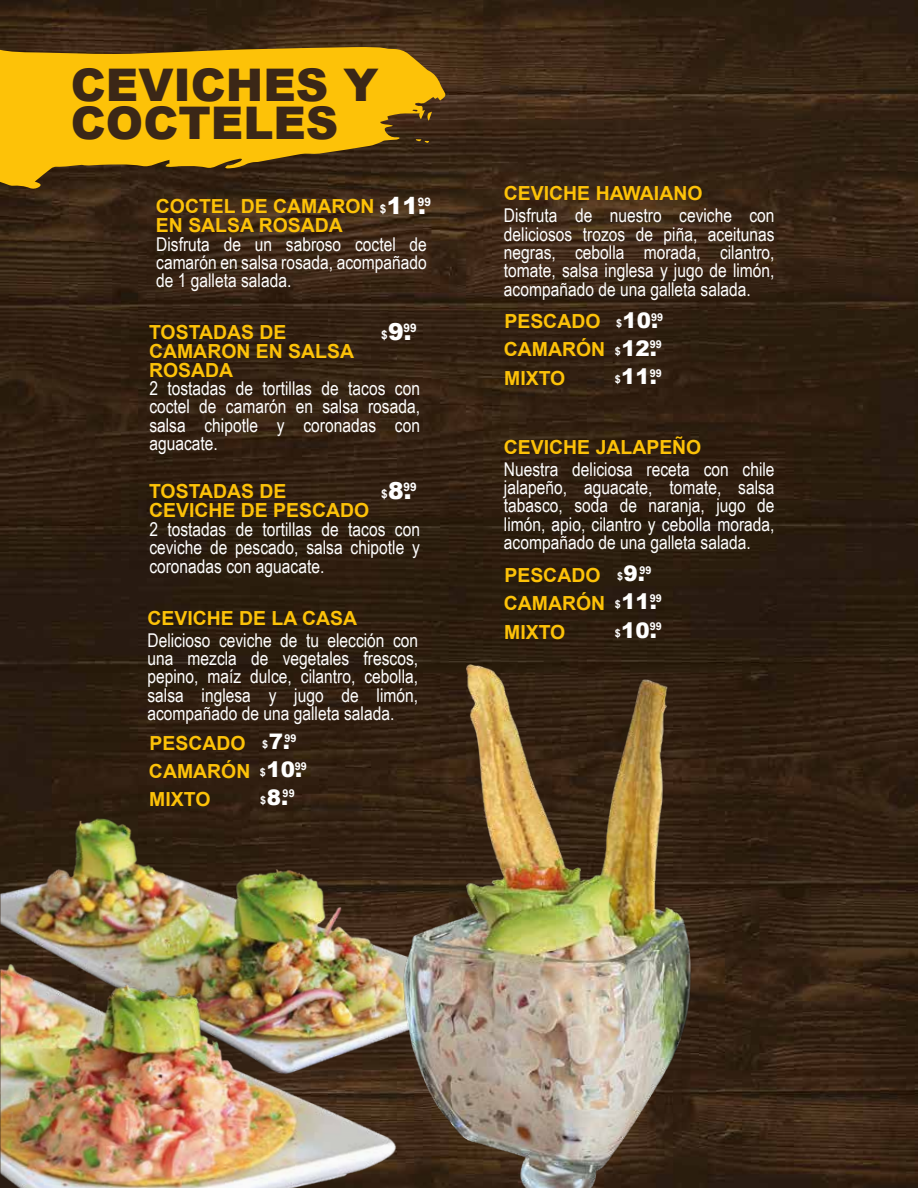
<style>
.page{position:relative;width:918px;height:1188px;background:#fff}
.page>*{position:absolute;margin:0;border:0;box-sizing:border-box;transform-origin:0 0}
.t1{font:900 45px/37.5px "Arial";color:#3b2717}
.t2{font:900 23.4px "Arial";color:#fff}
.t3{font:900 21.45px "Arial";color:#fff}
.t4{font:700 19.35px/19px "Arial";color:#fdc208}
.t5{font:19.05px/18.3px "Arial Narrow";color:#fff;text-align:justify}
.t6{font:700 11.85px "Arial";color:#fff}
.t7{font:700 10.8px "Arial";color:#fff}
.s1{font-weight:900;font-size:21.45px;color:#fff}
</style>
<div class="page">
<img style="left:0;top:0;width:918px;height:1187px">
<svg style="left:0;top:47px;width:442px;height:142px;background:#b98c0b"></svg>
<svg style="left:169px;top:49px;width:277px;height:119px;background:#d5a20b"></svg>
<img style="left:0;top:805px;width:392px;height:101px">
<img style="left:0;top:906px;width:392px;height:282px">
<img style="left:392px;top:646px;width:358px;height:542px">
<h1 class="t1" style="left:71px;top:65px;width:309px">CEVICHES Y<br>COCTELES</h1>
<p class="t2" style="left:387px;top:189px;width:46px">11.<sup>99</sup></p>
<p class="t4" style="left:156px;top:197px;width:220px">COCTEL DE CAMARON<br>EN SALSA ROSADA</p>
<p class="t6" style="left:380px;top:200px;width:8px">$</p>
<p class="t5" style="left:156px;top:234px;width:272px">Disfruta de un sabroso coctel de camarón en salsa rosada, acompañado de 1 galleta salada.</p>
<p class="t2" style="left:388px;top:314px;width:30px">9.<sup>99</sup></p>
<p class="t4" style="left:149px;top:322px;width:207px">TOSTADAS DE<br>CAMARON EN SALSA<br>ROSADA</p>
<p class="t5" style="left:149px;top:378px;width:272px">2 tostadas de tortillas de tacos con coctel de camarón en salsa rosada, salsa chipotle y coronadas con aguacate.</p>
<p class="t6" style="left:381px;top:326px;width:8px">$</p>
<p class="t2" style="left:388px;top:474px;width:30px">8.<sup>99</sup></p>
<p class="t4" style="left:149px;top:482px;width:222px">TOSTADAS DE<br>CEVICHE DE PESCADO</p>
<p class="t5" style="left:149px;top:519px;width:272px">2 tostadas de tortillas de tacos con ceviche de pescado, salsa chipotle y coronadas con aguacate.</p>
<p class="t6" style="left:381px;top:485px;width:8px">$</p>
<p class="t4" style="left:147px;top:609px;width:211px">CEVICHE DE LA CASA</p>
<p class="t5" style="left:147px;top:630px;width:272px">Delicioso ceviche de tu elección con una mezcla de vegetales frescos, pepino, maíz dulce, cilantro, cebolla, salsa inglesa y jugo de limón, acompañado de una galleta salada.</p>
<p class="t4" style="left:149px;top:734px;width:98px">PESCADO</p>
<p class="t4" style="left:149px;top:762px;width:103px">CAMARÓN</p>
<p class="t4" style="left:149px;top:790px;width:63px">MIXTO</p>
<p class="t3" style="left:269px;top:726px;width:29px">7.<sup>99</sup></p>
<p class="t7" style="left:262px;top:737px;width:8px">$</p>
<p class="t3" style="left:267px;top:781px;width:29px">8.<sup>99</sup></p>
<p class="t3" style="left:266px;top:754px;width:42px">10.<sup>99</sup></p>
<p class="t7" style="left:260px;top:765px;width:8px">$</p>
<p class="t7" style="left:260px;top:792px;width:8px">$</p>
<p class="t4" style="left:504px;top:184px;width:200px">CEVICHE HAWAIANO</p>
<p class="t5" style="left:504px;top:206px;width:272px">Disfruta de nuestro ceviche con deliciosos trozos de piña, aceitunas negras, cebolla morada, cilantro, tomate, salsa inglesa y jugo de limón, acompañado de una galleta salada.</p>
<p class="t4" style="left:504px;top:312px;width:98px">PESCADO</p>
<p class="t3" style="left:623px;top:305px;width:42px">10.<sup>99</sup></p>
<p class="t7" style="left:616px;top:316px;width:8px">$</p>
<p class="t4" style="left:504px;top:340px;width:159px">CAMARÓN <span class="s1">12.</span><sup>99</sup></p>
<p class="t7" style="left:615px;top:343px;width:8px">$</p>
<p class="t4" style="left:504px;top:369px;width:63px">MIXTO</p>
<p class="t3" style="left:621px;top:361px;width:42px">11.<sup>99</sup></p>
<p class="t7" style="left:615px;top:372px;width:8px">$</p>
<p class="t4" style="left:504px;top:438px;width:199px">CEVICHE JALAPEÑO</p>
<p class="t5" style="left:504px;top:459px;width:272px">Nuestra deliciosa receta con chile jalapeño, aguacate, tomate, salsa tabasco, soda de naranja, jugo de limón, apio, cilantro y cebolla morada, acompañado de una galleta salada.</p>
<p class="t4" style="left:504px;top:566px;width:98px">PESCADO</p>
<p class="t3" style="left:624px;top:558px;width:29px">9.<sup>99</sup></p>
<p class="t7" style="left:617px;top:569px;width:8px">$</p>
<p class="t4" style="left:504px;top:594px;width:103px">CAMARÓN</p>
<p class="t3" style="left:621px;top:586px;width:42px">11.<sup>99</sup></p>
<p class="t7" style="left:615px;top:597px;width:8px">$</p>
<p class="t4" style="left:504px;top:622px;width:63px">MIXTO</p>
<p class="t3" style="left:621px;top:614px;width:42px">10.<sup>99</sup></p>
<p class="t7" style="left:615px;top:625px;width:8px">$</p>
</div>
